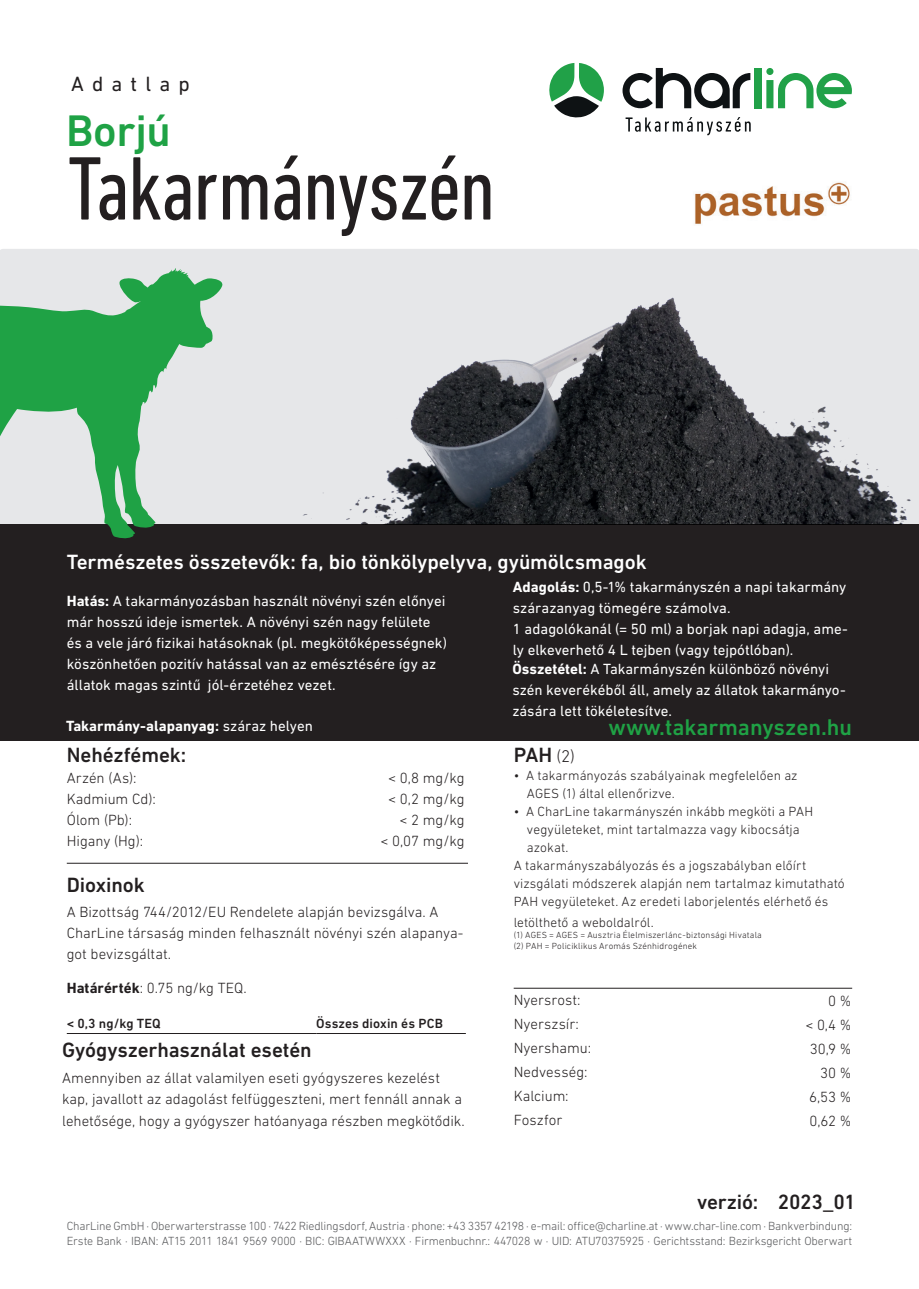
<style>
.page{position:relative;width:919px;height:1289px;background:#fff}
.page>*{position:absolute;margin:0;border:0;box-sizing:border-box;transform-origin:0 0}
.t1{font:condensed 91.5px "DIN Next LT Pro";letter-spacing:-.02em;color:#231f20}
.t2{font:500 45px "DIN Next LT Pro";letter-spacing:-.005em;color:#1fa245}
.t3{font:500 23.1px "DIN Next LT Pro";color:#1fa245}
.t4{font:500 21px "DIN Next LT Pro";letter-spacing:-.005em;color:#231f20}
.t5{font:500 21px "DIN Next LT Pro";letter-spacing:-.005em;color:#fff}
.t6{font:21px "DIN Next LT Pro";letter-spacing:.39em;color:#231f20}
.t7{font:15px/21px "DIN Next LT Pro";color:#fff}
.t8{font:300 15px/24px "DIN Next LT Pro";color:#231f20}
.t9{font:700 15px "DIN Next LT Pro";letter-spacing:.005em;color:#fff}
.t10{font:300 13.5px/18px "DIN Next LT Pro";letter-spacing:.005em;color:#231f20}
.t11{font:500 13.5px "DIN Next LT Pro";letter-spacing:.01em;color:#231f20}
.t12{font:300 12px/14.4px "DIN Next LT Pro";letter-spacing:-.015em;color:#57585a}
.t13{font:300 9px/10.8px "DIN Next LT Pro";letter-spacing:.02em;color:#231f20}
.s1{font-weight:700}
.s2{font-weight:400}
.s3{font-weight:300;font-size:17.25px}
</style>
<div class="page">
<div style="left:0;top:249px;width:918px;height:275px;background:#e6e7e9"></div>
<hr style="left:513px;top:987px;width:339px;height:1px;background:#231f20">
<div style="left:0;top:524px;width:918px;height:216px;background:#231f20"></div>
<hr style="left:67px;top:862px;width:401px;height:1px;background:#231f20">
<img style="left:285px;top:288px;width:633px;height:236px">
<svg style="left:0;top:268px;width:223px;height:271px;background:#87bf99"></svg>
<img style="left:694px;top:182px;width:156px;height:43px">
<div style="left:754px;top:68px;width:7px;height:40px;background:#21a148"></div>
<svg style="left:766px;top:68px;width:85px;height:40px"></svg>
<svg style="left:622px;top:68px;width:128px;height:40px"></svg>
<svg style="left:549px;top:63px;width:55px;height:55px"></svg>
<svg style="left:625px;top:117px;width:125px;height:18px"></svg>
<hr style="left:67px;top:1033px;width:249px;height:1px;background:#231f20">
<hr style="left:316px;top:1033px;width:150px;height:1px;background:#231f20">
<h3 class="t6" style="left:71px;top:71px;width:120px">Adatlap</h3>
<h2 class="t2" style="left:66px;top:104px;width:106px">Borjú</h2>
<h1 class="t1" style="left:68px;top:137px;width:429px">Takarmányszén</h1>
<h3 class="t5" style="left:67px;top:550px;width:581px">Természetes összetevők: fa, bio tönkölypelyva, gyümölcsmagok</h3>
<p class="t7" style="left:67px;top:590px;width:382px"><span class="s1">Hatás:</span> A takarmányozásban használt növényi szén előnyei már hosszú ideje ismertek. A növényi szén nagy felülete és a vele járó fizikai hatásoknak (pl. megkötőképességnek) köszönhetően pozitív hatással van az emésztésére így az állatok magas szintű jól-érzetéhez vezet.</p>
<p class="t7" style="left:513px;top:576px;width:336px"><span class="s1">Adagolás:</span> 0,5-1% takarmányszén a napi takarmány szárazanyag tömegére számolva.<br>1 adagolókanál (= 50 ml) a borjak napi adagja, ame&shy;ly elkeverhető 4 L tejben (vagy tejpótlóban).</p>
<p class="t7" style="left:512px;top:658px;width:335px"><span class="s1">Összetétel:</span> A Takarmányszén különböző növényi szén keverékéből áll, amely az állatok takarmányo&shy;zására lett tökéletesítve.</p>
<p class="t9" style="left:66px;top:717px;width:248px">Takarmány-alapanyag: <span class="s2">száraz helyen</span></p>
<h3 class="t3" style="left:608px;top:714px;width:245px">www.takarmanyszen.hu</h3>
<h3 class="t4" style="left:67px;top:743px;width:121px">Nehézfémek:</h3>
<p class="t8" style="left:67px;top:766px;width:71px">Arzén (As):</p>
<p class="t8" style="left:388px;top:766px;width:78px">&lt; 0,8 mg/kg</p>
<p class="t8" style="left:67px;top:787px;width:91px">Kadmium Cd):</p>
<p class="t8" style="left:388px;top:787px;width:78px">&lt; 0,2 mg/kg</p>
<p class="t8" style="left:67px;top:808px;width:67px">Ólom (Pb):</p>
<p class="t8" style="left:399px;top:808px;width:67px">&lt; 2 mg/kg</p>
<p class="t8" style="left:67px;top:829px;width:78px">Higany (Hg):</p>
<p class="t8" style="left:380px;top:829px;width:85px">&lt; 0,07 mg/kg</p>
<h3 class="t4" style="left:67px;top:872px;width:79px">Dioxinok</h3>
<p class="t8" style="left:67px;top:901px;width:398px;line-height:21px">A Bizottság 744/2012/EU Rendelete alapján bevizsgálva. A<br>CharLine társaság minden felhasznált növényi szén alapanya&shy;got bevizsgáltat.</p>
<p class="t8" style="left:67px;top:975px;width:181px"><span class="s1">Határérték</span>: 0.75 ng/kg TEQ.</p>
<p class="t11" style="left:67px;top:1015px;width:95px">&lt; 0,3 ng/kg TEQ</p>
<p class="t11" style="left:316px;top:1015px;width:128px">Összes dioxin és PCB</p>
<h3 class="t4" style="left:62px;top:1037px;width:251px">Gyógyszerhasználat esetén</h3>
<p class="t8" style="left:62px;top:1066px;width:401px;line-height:21px">Amennyiben az állat valamilyen eseti gyógyszeres kezelést kap, javallott az adagolást felfüggeszteni, mert fennáll annak a</p>
<p class="t8" style="left:62px;top:1108px;width:404px">lehetősége, hogy a gyógyszer hatóanyaga részben megkötődik.</p>
<h3 class="t4" style="left:513px;top:743px;width:63px">PAH <span class="s3">(2)</span></h3>
<p class="t10" style="left:527px;top:766px;width:272px;text-indent:-13px">• A takarmányozás szabályainak megfelelően az<br>AGES (1) által ellenőrizve.</p>
<p class="t10" style="left:513px;top:802px;width:301px">• A CharLine takarmányszén inkább megköti a PAH</p>
<p class="t10" style="left:527px;top:820px;width:274px">vegyületeket, mint tartalmazza vagy kibocsátja</p>
<p class="t10" style="left:527px;top:838px;width:43px">azokat.</p>
<p class="t10" style="left:513px;top:856px;width:294px">A takarmányszabályozás és a jogszabályban előírt</p>
<p class="t10" style="left:513px;top:874px;width:332px">vizsgálati módszerek alapján nem tartalmaz kimutatható</p>
<p class="t10" style="left:513px;top:892px;width:316px">PAH vegyületeket. Az eredeti laborjelentés elérhető és</p>
<p class="t10" style="left:513px;top:913px;width:141px">letölthető a weboldalról.</p>
<p class="t13" style="left:513px;top:929px;width:250px">(1) AGES = AGES = Ausztria Élelmiszerlánc-biztonsági Hivatala (2) PAH = Policiklikus Aromás Szénhidrogének</p>
<p class="t8" style="left:513px;top:987px;width:79px">Nyersrost:<br>Nyerszsír:<br>Nyershamu:<br>Nedvesség:<br>Kalcium:<br>Foszfor</p>
<p class="t8" style="left:805px;top:988px;width:48px;text-align:right">0 %<br>&lt; 0,4 %<br>30,9 %<br>30 %<br>6,53 %<br>0,62 %</p>
<h3 class="t4" style="left:697px;top:1189px;width:63px">verzió:</h3>
<h3 class="t4" style="left:777px;top:1189px;width:79px">2023_01</h3>
<p class="t12" style="left:67px;top:1218px;width:786px">CharLine GmbH · Oberwarterstrasse 100 · 7422 Riedlingsdorf, Austria · phone: +43 3357 42198 · e-mail: office@charline.at · www.char-line.com · Bankverbindung:<br>Erste Bank · IBAN: AT15 2011 1841 9569 9000 · BIC: GIBAATWWXXX · Firmenbuchnr.: 447028 w · UID: ATU70375925 · Gerichtsstand: Bezirksgericht Oberwart</p>
</div>
